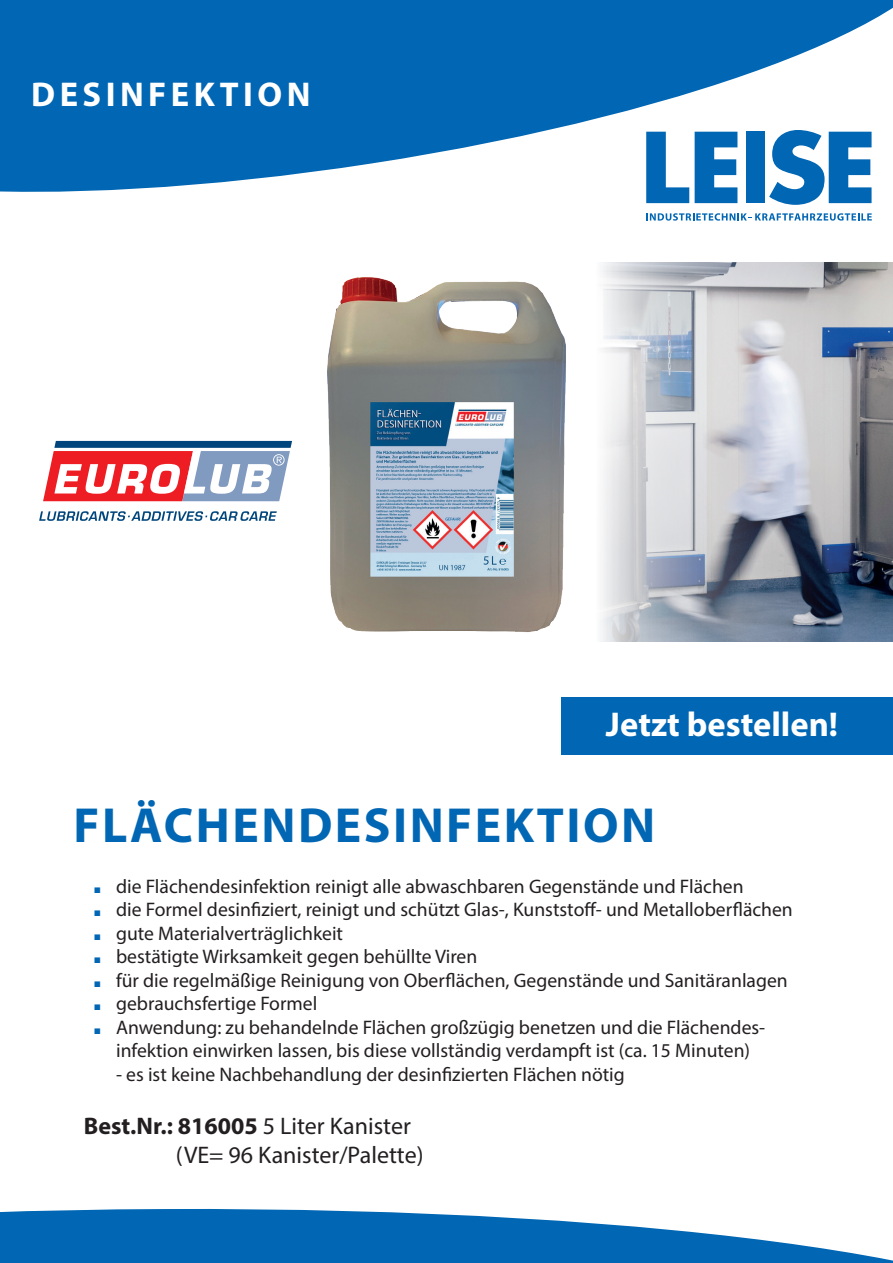
<style>
.page{position:relative;width:893px;height:1263px;background:#fff}
.page>*{position:absolute;margin:0;border:0;box-sizing:border-box;transform-origin:0 0}
.t1{font:700 49.5px "Myriad Pro";letter-spacing:.05em;color:#0166b3}
.t2{font:700 34.5px "Myriad Pro";letter-spacing:.005em;color:#fff}
.t3{font:700 34.5px "Myriad Pro";letter-spacing:.13em;color:#fff}
.t4{font:24px/28.8px "Myriad Pro";color:#231f20}
.t5{font:19.65px/23.5px "Myriad Pro";color:#231f20;text-align:center}
.s1{font-family:"Arial";font-size:12px;color:#0166b3}
.s2{font-weight:700}
</style>
<div class="page">
<img style="left:600px;top:263px;width:293px;height:378px">
<svg style="left:646px;top:214px;width:226px;height:7px"></svg>
<svg style="left:0;top:0;width:893px;height:214px;fill:#0166b3"></svg>
<svg style="left:0;top:1209px;width:893px;height:54px;fill:#0166b3"></svg>
<div style="left:561px;top:697px;width:332px;height:58px;background:#0166b3"></div>
<img style="left:285px;top:277px;width:281px;height:355px">
<svg style="left:43px;top:441px;width:249px;height:60px"></svg>
<svg style="left:39px;top:511px;width:238px;height:10px"></svg>
<h2 class="t3" style="left:31px;top:72px;width:281px">DESINFEKTION</h2>
<h2 class="t2" style="left:606px;top:702px;width:234px">Jetzt bestellen!</h2>
<h1 class="t1" style="left:74px;top:793px;width:583px">FLÄCHENDESINFEKTION</h1>
<p class="t5" style="left:94px;top:874px;width:651px"><span class="s1">■</span> die Flächendesinfektion reinigt alle abwaschbaren Gegenstände und Flächen</p>
<p class="t5" style="left:94px;top:897px;width:700px"><span class="s1">■</span> die Formel desinfiziert, reinigt und schützt Glas-, Kunststoff- und Metalloberflächen</p>
<p class="t5" style="left:94px;top:921px;width:251px"><span class="s1">■</span> gute Materialverträglichkeit</p>
<p class="t5" style="left:94px;top:944px;width:385px"><span class="s1">■</span> bestätigte Wirksamkeit gegen behüllte Viren</p>
<p class="t5" style="left:94px;top:968px;width:695px"><span class="s1">■</span> für die regelmäßige Reinigung von Oberflächen, Gegenstände und Sanitäranlagen</p>
<p class="t5" style="left:94px;top:991px;width:225px"><span class="s1">■</span> gebrauchsfertige Formel</p>
<p class="t5" style="left:94px;top:1015px;width:673px"><span class="s1">■</span> Anwendung: zu behandelnde Flächen großzügig benetzen und die Flächendes&shy;infektion einwirken lassen, bis diese vollständig verdampft ist (ca. 15 Minuten)</p>
<p class="t5" style="left:116px;top:1062px;width:510px">- es ist keine Nachbehandlung der desinfizierten Flächen nötig</p>
<p class="t4" style="left:176px;top:1111px;width:249px;text-indent:-92px"><span class="s2">Best.Nr.: 816005</span> 5 Liter Kanister (VE= 96 Kanister/Palette)</p>
</div>
